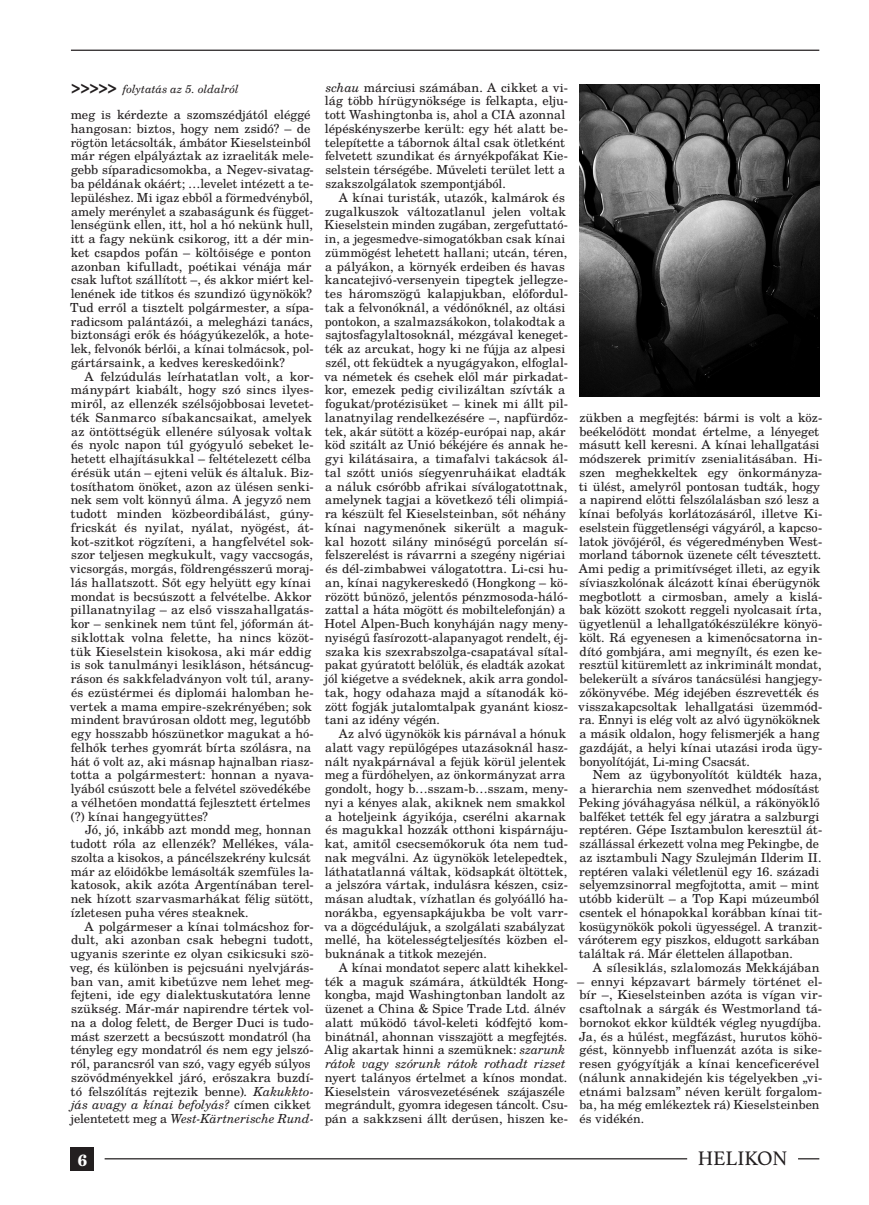
<style>
.page{position:relative;width:869px;height:1205px;background:#fff}
.page>*{position:absolute;margin:0;border:0;box-sizing:border-box;transform-origin:0 0}
.t1{font:21.25px "Athelas W01";letter-spacing:-.005em;color:#231f20}
.t2{font:700 16.25px "Te X Gyre Schola";color:#fff}
.t3{font:12.5px/13.8px "Te X Gyre Schola";color:#231f20}
.t4{font:italic 11.25px "Te X Gyre Schola";color:#231f20}
.s1{font-weight:700;font-style:normal;font-size:17.5px}
.s2{font-style:italic}
</style>
<div class="page">
<hr style="left:105px;top:1158px;width:714px;height:1px;background:#231f20">
<div style="left:686px;top:1154px;width:111px;height:13px;background:#fff"></div>
<div style="left:71px;top:1148px;width:23px;height:23px;background:#231f20"></div>
<hr style="left:71px;top:50px;width:748px;height:1px;background:#231f20">
<img style="left:579px;top:84px;width:240px;height:313px">
<p class="t4" style="left:71px;top:80px;width:169px"><span class="s1">&gt;&gt;&gt;&gt;&gt;</span> folytatás az 5. oldalról</p>
<p class="t3" style="left:70px;top:107px;width:245px">meg is kérdezte a szomszédjától eléggé hangosan: biztos, hogy nem zsidó? – de rögtön letácsolták, ámbátor Kieselsteinból már régen elpályáztak az izraeliták mele&shy;gebb síparadicsomokba, a Negev-sivatag&shy;ba példának okáért; …levelet intézett a te&shy;lepüléshez. Mi igaz ebből a förmedvényből, amely merénylet a szabaságunk és függet&shy;lenségünk ellen, itt, hol a hó nekünk hull, itt a fagy nekünk csikorog, itt a dér min&shy;ket csapdos pofán – költőisége e ponton azonban kifulladt, poétikai vénája már csak luftot szállított –, és akkor miért kel&shy;lenének ide titkos és szundizó ügynökök?<br>Tud erről a tisztelt polgármester, a sípa&shy;radicsom palántázói, a melegházi tanács, biztonsági erők és hóágyúkezelők, a hote&shy;lek, felvonók bérlői, a kínai tolmácsok, pol&shy;gártársaink, a kedves kereskedőink?</p>
<p class="t3" style="left:70px;top:369px;width:245px;text-indent:15px">A felzúdulás leírhatatlan volt, a kor&shy;mánypárt kiabált, hogy szó sincs ilyes&shy;miről, az ellenzék szélsőjobbosai levetet&shy;ték Sanmarco síbakancsaikat, amelyek az öntöttségük ellenére súlyosak voltak és nyolc napon túl gyógyuló sebeket le&shy;hetett elhajításukkal – feltételezett célba érésük után – ejteni velük és általuk. Biz&shy;tosíthatom önöket, azon az ülésen senki&shy;nek sem volt könnyű álma. A jegyző nem tudott minden közbeordibálást, gúny&shy;fricskát és nyilat, nyálat, nyögést, át&shy;kot-szitkot rögzíteni, a hangfelvétel sok&shy;szor teljesen megkukult, vagy vaccsogás, vicsorgás, morgás, földrengésszerű moraj&shy;lás hallatszott. Sőt egy helyütt egy kínai mondat is becsúszott a felvételbe. Akkor pillanatnyilag – az első visszahallgatás&shy;kor – senkinek nem tűnt fel, jóformán át&shy;siklottak volna felette, ha nincs közöt&shy;tük Kieselstein kisokosa, aki már eddig is sok tanulmányi lesikláson, hétsáncug&shy;ráson és sakkfeladványon volt túl, arany&shy;és ezüstérmei és diplomái halomban he&shy;vertek a mama empire-szekrényében; sok mindent bravúrosan oldott meg, legutóbb egy hosszabb hószünetkor magukat a hó&shy;felhők terhes gyomrát bírta szólásra, na hát ő volt az, aki másnap hajnalban riasz&shy;totta a polgármestert: honnan a nyava&shy;lyából csúszott bele a felvétel szövedékébe a vélhetően mondattá fejlesztett értelmes (?) kínai hangegyüttes?</p>
<p class="t3" style="left:70px;top:822px;width:245px;text-indent:14px">Jó, jó, inkább azt mondd meg, honnan tudott róla az ellenzék? Mellékes, vála&shy;szolta a kisokos, a páncélszekrény kulcsát már az előidőkbe lemásolták szemfüles la&shy;katosok, akik azóta Argentínában terel&shy;nek hízott szarvasmarhákat félig sütött, ízletesen puha véres steaknek.</p>
<p class="t3" style="left:70px;top:919px;width:245px;text-indent:15px">A polgármeser a kínai tolmácshoz for&shy;dult, aki azonban csak hebegni tudott, ugyanis szerinte ez olyan csikicsuki szö&shy;veg, és különben is pejcsuáni nyelvjárás&shy;ban van, amit kibetűzve nem lehet meg&shy;fejteni, ide egy dialektuskutatóra lenne szükség. Már-már napirendre tértek vol&shy;na a dolog felett, de Berger Duci is tudo&shy;mást szerzett a becsúszott mondatról (ha tényleg egy mondatról és nem egy jelszó&shy;ról, parancsról van szó, vagy egyéb súlyos szövődményekkel járó, erőszakra buzdí&shy;tó felszólítás rejtezik benne). <span class="s2">Kakukkto&shy;jás avagy a kínai befolyás?</span> címen cikket jelentetett meg a <span class="s2">West-Kärtnerische Rund-</span></p>
<p class="t3" style="left:324px;top:80px;width:245px"><span class="s2">schau</span> márciusi számában. A cikket a vi&shy;lág több hírügynöksége is felkapta, elju&shy;tott Washingtonba is, ahol a CIA azonnal lépéskényszerbe került: egy hét alatt be&shy;telepítette a tábornok által csak ötletként felvetett szundikat és árnyékpofákat Kie&shy;selstein térségébe. Műveleti terület lett a szakszolgálatok szempontjából.</p>
<p class="t3" style="left:324px;top:190px;width:245px;text-indent:15px">A kínai turisták, utazók, kalmárok és zugalkuszok változatlanul jelen voltak Kieselstein minden zugában, zergefuttató&shy;in, a jegesmedve-simogatókban csak kínai zümmögést lehetett hallani; utcán, téren, a pályákon, a környék erdeiben és havas kancatejivó-versenyein tipegtek jellegze&shy;tes háromszögű kalapjukban, előfordul&shy;tak a felvonóknál, a védőnőknél, az oltási pontokon, a szalmazsákokon, tolakodtak a sajtosfagylaltosoknál, mézgával keneget&shy;ték az arcukat, hogy ki ne fújja az alpesi szél, ott feküdtek a nyugágyakon, elfoglal&shy;va németek és csehek elől már pirkadat&shy;kor, emezek pedig civilizáltan szívták a fogukat/protézisüket – kinek mi állt pil&shy;lanatnyilag rendelkezésére –, napfürdőz&shy;tek, akár sütött a közép-európai nap, akár köd szitált az Unió békéjére és annak he&shy;gyi kilátásaira, a timafalvi takácsok ál&shy;tal szőtt uniós síegyenruháikat eladták a náluk csóróbb afrikai síválogatottnak, amelynek tagjai a következő téli olimpiá&shy;ra készült fel Kieselsteinban, sőt néhány kínai nagymenőnek sikerült a maguk&shy;kal hozott silány minőségű porcelán sí&shy;felszerelést is rávarrni a szegény nigériai és dél-zimbabwei válogatottra. Li-csi hu&shy;an, kínai nagykereskedő (Hongkong – kö&shy;rözött bűnöző, jelentős pénzmosoda-háló&shy;zattal a háta mögött és mobiltelefonján) a Hotel Alpen-Buch konyháján nagy men - nyiségű fasírozott-alapanyagot rendelt, éj&shy;szaka kis szexrabszolga-csapatával sítal&shy;pakat gyúratott belőlük, és eladták azokat jól kiégetve a svédeknek, akik arra gondol&shy;tak, hogy odahaza majd a sítanodák kö&shy;zött fogják jutalomtalpak gyanánt kiosz&shy;tani az idény végén.</p>
<p class="t3" style="left:324px;top:726px;width:245px;text-indent:15px">Az alvó ügynökök kis párnával a hónuk alatt vagy repülőgépes utazásoknál hasz&shy;nált nyakpárnával a fejük körül jelentek meg a fürdőhelyen, az önkormányzat arra gondolt, hogy b…sszam-b…sszam, men - nyi a kényes alak, akiknek nem smakkol a hoteljeink ágyikója, cserélni akarnak és magukkal hozzák otthoni kispárnáju&shy;kat, amitől csecsemőkoruk óta nem tud&shy;nak megválni. Az ügynökök letelepedtek, láthatatlanná váltak, ködsapkát öltöttek, a jelszóra vártak, indulásra készen, csiz&shy;másan aludtak, vízhatlan és golyóálló ha&shy;norákba, egyensapkájukba be volt varr&shy;va a dögcédulájuk, a szolgálati szabályzat mellé, ha kötelességteljesítés közben el&shy;buknának a titkok mezején.</p>
<p class="t3" style="left:324px;top:960px;width:245px;text-indent:14px">A kínai mondatot seperc alatt kihekkel&shy;ték a maguk számára, átküldték Hong&shy;kongba, majd Washingtonban landolt az üzenet a China &amp; Spice Trade Ltd. álnév alatt működő távol-keleti kódfejtő kom&shy;binátnál, ahonnan visszajött a megfejtés.<br>Alig akartak hinni a szemüknek: <span class="s2">szarunk rátok vagy szórunk rátok rothadt rizset</span></p>
<p class="t3" style="left:324px;top:1070px;width:245px">nyert talányos értelmet a kínos mondat.<br>Kieselstein városvezetésének szájaszéle megrándult, gyomra idegesen táncolt. Csu&shy;pán a sakkzseni állt derűsen, hiszen ke-</p>
<p class="t3" style="left:578px;top:410px;width:245px">zükben a megfejtés: bármi is volt a köz&shy;beékelődött mondat értelme, a lényeget másutt kell keresni. A kínai lehallgatási módszerek primitív zsenialitásában. Hi&shy;szen meghekkeltek egy önkormányza&shy;ti ülést, amelyről pontosan tudták, hogy a napirend előtti felszólalásban szó lesz a kínai befolyás korlátozásáról, illetve Ki&shy;eselstein függetlenségi vágyáról, a kapcso&shy;latok jövőjéről, és végeredményben West&shy;morland tábornok üzenete célt tévesztett.<br>Ami pedig a primitívséget illeti, az egyik síviaszkolónak álcázott kínai éberügynök megbotlott a cirmosban, amely a kislá&shy;bak között szokott reggeli nyolcasait írta, ügyetlenül a lehallgatókészülékre könyö&shy;költ. Rá egyenesen a kimenőcsatorna in&shy;dító gombjára, ami megnyílt, és ezen ke&shy;resztül kitüremlett az inkriminált mondat, belekerült a síváros tanácsülési hangjegy&shy;zőkönyvébe. Még idejében észrevették és visszakapcsoltak lehallgatási üzemmód&shy;ra. Ennyi is elég volt az alvó ügynököknek a másik oldalon, hogy felismerjék a hang gazdáját, a helyi kínai utazási iroda ügy&shy;bonyolítóját, Li-ming Csacsát.</p>
<p class="t3" style="left:578px;top:767px;width:245px;text-indent:15px">Nem az ügybonyolítót küldték haza, a hierarchia nem szenvedhet módosítást Peking jóváhagyása nélkül, a rákönyöklő balféket tették fel egy járatra a salzburgi reptéren. Gépe Isztambulon keresztül át&shy;szállással érkezett volna meg Pekingbe, de az isztambuli Nagy Szulejmán Ilderim II. reptéren valaki véletlenül egy 16. századi selyemzsinorral megfojtotta, amit – mint utóbb kiderült – a Top Kapi múzeumból csentek el hónapokkal korábban kínai tit&shy;kosügynökök pokoli ügyességel. A tranzit&shy;váróterem egy piszkos, eldugott sarkában találtak rá. Már élettelen állapotban.</p>
<p class="t3" style="left:592px;top:960px;width:228px">A sílesiklás, szlalomozás Mekkájában</p>
<p class="t3" style="left:577px;top:974px;width:246px">– ennyi képzavart bármely történet el&shy;bír –, Kieselsteinben azóta is vígan vir&shy;csaftolnak a sárgák és Westmorland tá&shy;bornokot ekkor küldték végleg nyugdíjba.<br>Ja, és a hűlést, megfázást, hurutos köhö&shy;gést, könnyebb influenzát azóta is sike&shy;resen gyógyítják a kínai kenceficerével (nálunk annakidején kis tégelyekben „vi&shy;etnámi balzsam” néven került forgalom&shy;ba, ha még emlékeztek rá) Kieselsteinben és vidékén.</p>
<h2 class="t2" style="left:78px;top:1146px;width:11px">6</h2>
<h1 class="t1" style="left:697px;top:1147px;width:91px">HELIKON</h1>
</div>
